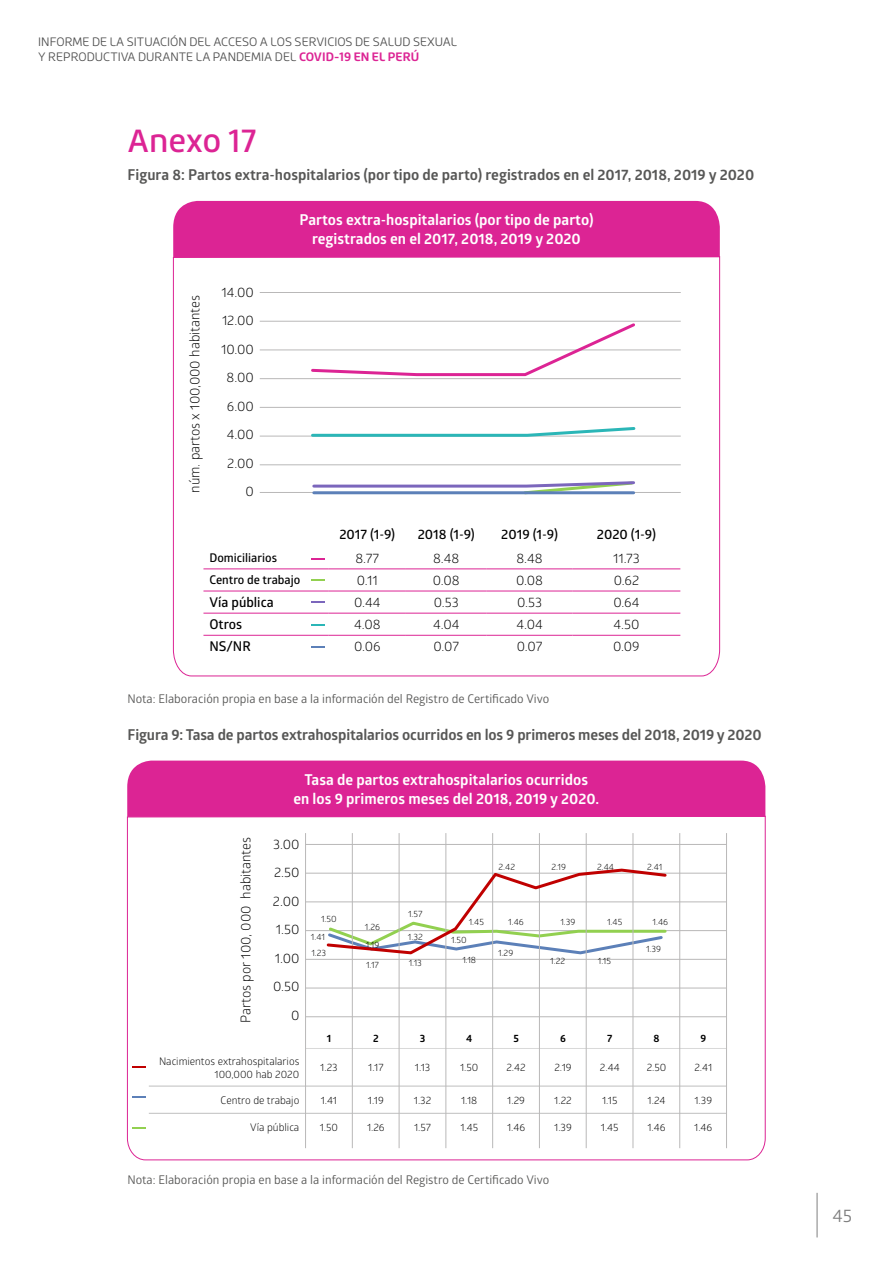
<style>
.page{position:relative;width:893px;height:1263px;background:#fff}
.page>*{position:absolute;margin:0;border:0;box-sizing:border-box;transform-origin:0 0}
.t1{font:500 31.5px "Roihu";color:#dc2494}
.t2{font:18px "Glober";color:#808080}
.t3{font:700 15px "Glober";letter-spacing:-.01em;color:#575756}
.t4{font:700 15px/19.5px "Glober";color:#fff;text-align:center}
.t5{font:13.5px/28.5px "Glober";color:#000;text-align:right}
.t6{font:600 13.5px "Glober";color:#000}
.t7{font:12px "Glober";color:#575756}
.t8{font:300 12px/15px "Roihu";color:#4d4d4d}
.t9{font:600 12px "Glober";color:#000}
.t10{font:10.5px/12.6px "Glober";color:#000;text-align:right}
.t11{font:700 10.5px "Glober";color:#000}
.t12{font:9px/18.3px "Glober";color:#000}
.s1{font-weight:700;color:#dc2494}
</style>
<div class="page">
<hr style="left:817px;top:1193px;width:1px;height:44px;background:#808080">
<svg style="left:173px;top:257px;width:547px;height:419px"></svg>
<svg style="left:127px;top:816px;width:639px;height:344px"></svg>
<div style="left:173px;top:201px;width:547px;height:56px;background:#dc2494"></div>
<div style="left:127px;top:760px;width:638px;height:57px;background:#dc2494"></div>
<hr style="left:260px;top:321px;width:421px;height:1px;background:#b9b8b8">
<hr style="left:305px;top:873px;width:421px;height:1px;background:#b9b8b8">
<hr style="left:260px;top:407px;width:421px;height:1px;background:#b9b8b8">
<hr style="left:305px;top:959px;width:421px;height:1px;background:#b9b8b8">
<hr style="left:260px;top:292px;width:421px;height:1px;background:#b9b8b8">
<hr style="left:305px;top:844px;width:421px;height:1px;background:#b9b8b8">
<hr style="left:260px;top:378px;width:421px;height:1px;background:#b9b8b8">
<hr style="left:305px;top:930px;width:421px;height:1px;background:#b9b8b8">
<hr style="left:260px;top:350px;width:421px;height:1px;background:#b9b8b8">
<hr style="left:305px;top:902px;width:421px;height:1px;background:#b9b8b8">
<hr style="left:260px;top:436px;width:421px;height:1px;background:#b9b8b8">
<hr style="left:305px;top:988px;width:421px;height:1px;background:#b9b8b8">
<hr style="left:260px;top:465px;width:421px;height:1px;background:#b9b8b8">
<hr style="left:305px;top:1016px;width:421px;height:1px;background:#b9b8b8">
<hr style="left:260px;top:492px;width:421px;height:1px;background:#b9b8b8">
<svg style="left:309px;top:321px;width:329px;height:57px"></svg>
<svg style="left:309px;top:425px;width:328px;height:13px"></svg>
<svg style="left:311px;top:480px;width:326px;height:16px"></svg>
<hr style="left:314px;top:491px;width:320px;height:3px;background:#5c80b8">
<svg style="left:311px;top:558px;width:13px;height:2px"></svg>
<svg style="left:133px;top:1066px;width:13px;height:1px"></svg>
<svg style="left:311px;top:579px;width:13px;height:2px"></svg>
<svg style="left:133px;top:1127px;width:13px;height:1px"></svg>
<svg style="left:311px;top:601px;width:13px;height:2px"></svg>
<svg style="left:133px;top:1096px;width:13px;height:2px"></svg>
<svg style="left:311px;top:624px;width:13px;height:2px"></svg>
<svg style="left:311px;top:646px;width:13px;height:2px"></svg>
<hr style="left:305px;top:833px;width:1px;height:315px;background:#b9b8b8">
<hr style="left:492px;top:833px;width:1px;height:315px;background:#b9b8b8">
<hr style="left:679px;top:833px;width:1px;height:315px;background:#b9b8b8">
<hr style="left:399px;top:833px;width:1px;height:315px;background:#b9b8b8">
<hr style="left:586px;top:833px;width:1px;height:315px;background:#b9b8b8">
<hr style="left:726px;top:833px;width:1px;height:315px;background:#b9b8b8">
<hr style="left:352px;top:833px;width:1px;height:315px;background:#b9b8b8">
<hr style="left:539px;top:833px;width:1px;height:315px;background:#b9b8b8">
<hr style="left:446px;top:833px;width:1px;height:315px;background:#b9b8b8">
<hr style="left:633px;top:833px;width:1px;height:315px;background:#b9b8b8">
<svg style="left:325px;top:867px;width:343px;height:89px"></svg>
<p class="t8" style="left:38px;top:34px;width:420px">INFORME DE LA SITUACIÓN DEL ACCESO A LOS SERVICIOS DE SALUD SEXUAL<br>Y REPRODUCTIVA DURANTE LA PANDEMIA DEL <span class="s1">COVID-19 EN EL PERÚ</span></p>
<h1 class="t1" style="left:128px;top:122px;width:131px">Anexo 17</h1>
<p class="t3" style="left:128px;top:164px;width:628px">Figura 8: Partos extra-hospitalarios (por tipo de parto) registrados en el 2017, 2018, 2019 y 2020</p>
<p class="t5" style="left:180px;top:493px;width:199px;rotate:-90deg">núm. partos x 100,000 habitantes</p>
<p class="t5" style="left:221px;top:277px;width:34px">14.00<br>12.00<br>10.00<br>8.00<br>6.00<br>4.00<br>2.00<br>0</p>
<p class="t4" style="left:299px;top:210px;width:296px">Partos extra-hospitalarios (por tipo de parto) registrados en el 2017, 2018, 2019 y 2020</p>
<p class="t6" style="left:339px;top:525px;width:57px">2017 (1-9)</p>
<p class="t6" style="left:418px;top:525px;width:59px">2018 (1-9)</p>
<p class="t6" style="left:501px;top:525px;width:58px">2019 (1-9)</p>
<p class="t6" style="left:597px;top:525px;width:61px">2020 (1-9)</p>
<p class="t9" style="left:209px;top:549px;width:69px">Domiciliarios</p>
<p class="t5" style="left:355px;top:543px;width:25px">8.77</p>
<p class="t5" style="left:433px;top:543px;width:28px">8.48</p>
<p class="t5" style="left:516px;top:543px;width:28px">8.48</p>
<p class="t5" style="left:613px;top:543px;width:28px">11.73</p>
<p class="t9" style="left:209px;top:571px;width:92px">Centro de trabajo</p>
<p class="t5" style="left:357px;top:565px;width:23px">0.11</p>
<p class="t5" style="left:433px;top:565px;width:28px">0.08</p>
<p class="t5" style="left:516px;top:565px;width:28px">0.08</p>
<p class="t5" style="left:614px;top:565px;width:27px">0.62</p>
<p class="t6" style="left:209px;top:593px;width:66px">Vía pública</p>
<p class="t5" style="left:354px;top:587px;width:28px">0.44</p>
<p class="t5" style="left:434px;top:587px;width:26px">0.53</p>
<p class="t5" style="left:517px;top:587px;width:26px">0.53</p>
<p class="t5" style="left:613px;top:587px;width:28px">0.64</p>
<p class="t6" style="left:209px;top:615px;width:34px">Otros</p>
<p class="t5" style="left:354px;top:610px;width:28px">4.08</p>
<p class="t5" style="left:433px;top:610px;width:28px">4.04</p>
<p class="t5" style="left:516px;top:610px;width:28px">4.04</p>
<p class="t5" style="left:613px;top:610px;width:28px">4.50</p>
<p class="t6" style="left:209px;top:637px;width:43px">NS/NR</p>
<p class="t5" style="left:354px;top:632px;width:28px">0.06</p>
<p class="t5" style="left:433px;top:632px;width:27px">0.07</p>
<p class="t5" style="left:517px;top:632px;width:27px">0.07</p>
<p class="t5" style="left:613px;top:632px;width:28px">0.09</p>
<p class="t7" style="left:128px;top:690px;width:423px">Nota: Elaboración propia en base a la información del Registro de Certificado Vivo</p>
<p class="t3" style="left:128px;top:724px;width:636px">Figura 9: Tasa de partos extrahospitalarios ocurridos en los 9 primeros meses del 2018, 2019 y 2020</p>
<p class="t5" style="left:231px;top:1023px;width:188px;rotate:-90deg">Partos por 100, 000 habitantes</p>
<p class="t4" style="left:293px;top:769px;width:307px">Tasa de partos extrahospitalarios ocurridos<br>en los 9 primeros meses del 2018, 2019 y 2020.</p>
<p class="t5" style="left:273px;top:829px;width:28px;text-align:justify">3.00<br>2.50<br>2.00<br>1.50<br>1.00<br>0.50</p>
<p class="t5" style="left:291px;top:1000px;width:10px">0</p>
<p class="t12" style="left:311px;top:909px;width:27px;text-indent:10px">1.50<br>1.41</p>
<p class="t12" style="left:311px;top:943px;width:16px">1.23</p>
<p class="t12" style="left:365px;top:917px;width:17px">1.26</p>
<p class="t12" style="left:366px;top:935px;width:15px">1.19</p>
<p class="t12" style="left:408px;top:904px;width:16px">1.57</p>
<p class="t12" style="left:408px;top:928px;width:16px">1.32</p>
<p class="t12" style="left:366px;top:955px;width:15px">1.17</p>
<p class="t12" style="left:409px;top:953px;width:15px">1.13</p>
<p class="t12" style="left:498px;top:857px;width:18px">2.42</p>
<p class="t12" style="left:551px;top:857px;width:16px">2.19</p>
<p class="t12" style="left:597px;top:857px;width:19px">2.44</p>
<p class="t12" style="left:647px;top:857px;width:17px">2.41</p>
<p class="t12" style="left:469px;top:912px;width:17px">1.45</p>
<p class="t12" style="left:451px;top:930px;width:17px">1.50</p>
<p class="t12" style="left:462px;top:950px;width:15px">1.18</p>
<p class="t12" style="left:508px;top:912px;width:17px">1.46</p>
<p class="t12" style="left:560px;top:912px;width:17px">1.39</p>
<p class="t12" style="left:607px;top:912px;width:17px">1.45</p>
<p class="t12" style="left:653px;top:912px;width:17px">1.46</p>
<p class="t12" style="left:498px;top:943px;width:17px">1.29</p>
<p class="t12" style="left:550px;top:951px;width:17px">1.22</p>
<p class="t12" style="left:598px;top:951px;width:15px">1.15</p>
<p class="t12" style="left:646px;top:939px;width:17px">1.39</p>
<p class="t11" style="left:327px;top:1031px;width:6px">1</p>
<p class="t11" style="left:373px;top:1031px;width:7px">2</p>
<p class="t11" style="left:420px;top:1031px;width:7px">3</p>
<p class="t11" style="left:466px;top:1031px;width:8px">4</p>
<p class="t11" style="left:513px;top:1031px;width:7px">5</p>
<p class="t11" style="left:560px;top:1031px;width:7px">6</p>
<p class="t11" style="left:607px;top:1031px;width:7px">7</p>
<p class="t11" style="left:653px;top:1031px;width:8px">8</p>
<p class="t11" style="left:700px;top:1031px;width:7px">9</p>
<p class="t10" style="left:159px;top:1054px;width:142px">Nacimientos extrahospitalarios<br>100,000 hab 2020</p>
<p class="t10" style="left:320px;top:1061px;width:19px">1.23</p>
<p class="t10" style="left:368px;top:1061px;width:17px">1.17</p>
<p class="t10" style="left:415px;top:1061px;width:17px">1.13</p>
<p class="t10" style="left:460px;top:1061px;width:20px">1.50</p>
<p class="t10" style="left:506px;top:1061px;width:21px">2.42</p>
<p class="t10" style="left:554px;top:1061px;width:19px">2.19</p>
<p class="t10" style="left:600px;top:1061px;width:21px">2.44</p>
<p class="t10" style="left:647px;top:1061px;width:21px">2.50</p>
<p class="t10" style="left:694px;top:1061px;width:19px">2.41</p>
<p class="t10" style="left:221px;top:1093px;width:80px">Centro de trabajo</p>
<p class="t10" style="left:321px;top:1093px;width:18px">1.41</p>
<p class="t10" style="left:368px;top:1093px;width:17px">1.19</p>
<p class="t10" style="left:414px;top:1093px;width:19px">1.32</p>
<p class="t10" style="left:461px;top:1093px;width:18px">1.18</p>
<p class="t10" style="left:507px;top:1093px;width:19px">1.29</p>
<p class="t10" style="left:554px;top:1093px;width:19px">1.22</p>
<p class="t10" style="left:602px;top:1093px;width:17px">1.15</p>
<p class="t10" style="left:648px;top:1093px;width:19px">1.24</p>
<p class="t10" style="left:694px;top:1093px;width:19px">1.39</p>
<p class="t10" style="left:250px;top:1121px;width:51px">Vía pública</p>
<p class="t10" style="left:320px;top:1121px;width:20px">1.50</p>
<p class="t10" style="left:367px;top:1121px;width:19px">1.26</p>
<p class="t10" style="left:414px;top:1121px;width:19px">1.57</p>
<p class="t10" style="left:460px;top:1121px;width:19px">1.45</p>
<p class="t10" style="left:507px;top:1121px;width:20px">1.46</p>
<p class="t10" style="left:554px;top:1121px;width:19px">1.39</p>
<p class="t10" style="left:601px;top:1121px;width:19px">1.45</p>
<p class="t10" style="left:647px;top:1121px;width:20px">1.46</p>
<p class="t10" style="left:694px;top:1121px;width:20px">1.46</p>
<p class="t7" style="left:128px;top:1171px;width:423px">Nota: Elaboración propia en base a la información del Registro de Certificado Vivo</p>
<h2 class="t2" style="left:833px;top:1203px;width:21px">45</h2>
</div>
